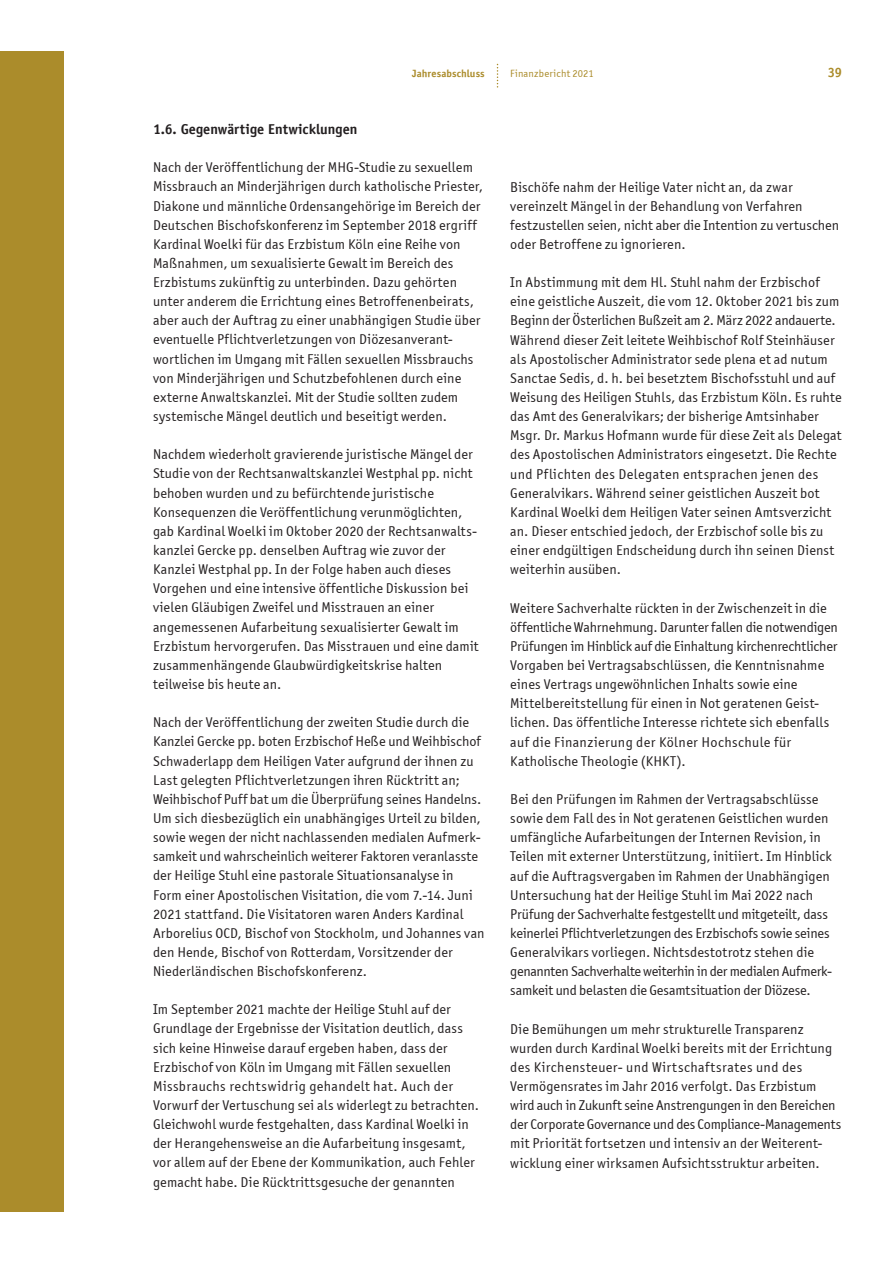
<style>
.page{position:relative;width:893px;height:1263px;background:#fff}
.page>*{position:absolute;margin:0;border:0;box-sizing:border-box;transform-origin:0 0}
.t1{font:14.25px/19.2px "Officina Sans ITCTT Book";letter-spacing:.01em;color:#231f20}
.t2{font:700 14.25px "Officina Sans";color:#231f20}
.t3{font:13.5px "Officina Sans ITCTT Bold";color:#ab8c2b}
.t4{font:10.5px "Officina Sans ITCTT Book";letter-spacing:.02em;color:#ab8c2b}
.t5{font:10.5px "Officina Sans ITCTT Bold";letter-spacing:.01em;color:#ab8c2b}
</style>
<div class="page">
<div style="left:0;top:51px;width:64px;height:1161px;background:#ab8c2b"></div>
<svg style="left:497px;top:64px;width:1px;height:24px"></svg>
<p class="t5" style="left:412px;top:66px;width:74px">Jahresabschluss</p>
<p class="t4" style="left:510px;top:67px;width:85px">Finanzbericht 2021</p>
<p class="t3" style="left:828px;top:64px;width:16px">39</p>
<p class="t2" style="left:153px;top:123px;width:206px">1.6. Gegenwärtige Entwicklungen</p>
<p class="t1" style="left:153px;top:158px;width:332px">Nach der Veröffentlichung der MHG-Studie zu sexuellem Missbrauch an Minderjährigen durch katholische Priester, Diakone und männliche Ordensangehörige im Bereich der Deutschen Bischofskonferenz im September 2018 ergriff Kardinal Woelki für das Erzbistum Köln eine Reihe von Maßnahmen, um sexualisierte Gewalt im Bereich des Erzbistums zukünftig zu unterbinden. Dazu gehörten unter anderem die Errichtung eines Betroffenenbeirats, aber auch der Auftrag zu einer unabhängigen Studie über eventuelle Pflichtverletzungen von Diözesanverant&shy;wortlichen im Umgang mit Fällen sexuellen Missbrauchs von Minderjährigen und Schutzbefohlenen durch eine externe Anwaltskanzlei. Mit der Studie sollten zudem systemische Mängel deutlich und beseitigt werden.</p>
<p class="t1" style="left:153px;top:445px;width:327px">Nachdem wiederholt gravierende juristische Mängel der Studie von der Rechtsanwaltskanzlei Westphal pp. nicht behoben wurden und zu befürchtende juristische Konsequenzen die Veröffentlichung verunmöglichten, gab Kardinal Woelki im Oktober 2020 der Rechtsanwalts&shy;kanzlei Gercke pp. denselben Auftrag wie zuvor der Kanzlei Westphal pp. In der Folge haben auch dieses Vorgehen und eine intensive öffentliche Diskussion bei vielen Gläubigen Zweifel und Misstrauen an einer angemessenen Aufarbeitung sexualisierter Gewalt im Erzbistum hervorgerufen. Das Misstrauen und eine damit zusammenhängende Glaubwürdigkeitskrise halten teilweise bis heute an.</p>
<p class="t1" style="left:153px;top:713px;width:333px">Nach der Veröffentlichung der zweiten Studie durch die Kanzlei Gercke pp. boten Erzbischof Heße und Weihbischof Schwaderlapp dem Heiligen Vater aufgrund der ihnen zu Last gelegten Pflichtverletzungen ihren Rücktritt an; Weihbischof Puff bat um die Überprüfung seines Handelns.<br>Um sich diesbezüglich ein unabhängiges Urteil zu bilden, sowie wegen der nicht nachlassenden medialen Aufmerk&shy;samkeit und wahrscheinlich weiterer Faktoren veranlasste der Heilige Stuhl eine pastorale Situationsanalyse in Form einer Apostolischen Visitation, die vom 7.-14. Juni 2021 stattfand. Die Visitatoren waren Anders Kardinal Arborelius OCD, Bischof von Stockholm, und Johannes van den Hende, Bischof von Rotterdam, Vorsitzender der Niederländischen Bischofskonferenz.</p>
<p class="t1" style="left:153px;top:1000px;width:328px">Im September 2021 machte der Heilige Stuhl auf der Grundlage der Ergebnisse der Visitation deutlich, dass sich keine Hinweise darauf ergeben haben, dass der Erzbischof von Köln im Umgang mit Fällen sexuellen Missbrauchs rechtswidrig gehandelt hat. Auch der Vorwurf der Vertuschung sei als widerlegt zu betrachten.<br>Gleichwohl wurde festgehalten, dass Kardinal Woelki in der Herangehensweise an die Aufarbeitung insgesamt, vor allem auf der Ebene der Kommunikation, auch Fehler gemacht habe. Die Rücktrittsgesuche der genannten</p>
<p class="t1" style="left:510px;top:177px;width:330px">Bischöfe nahm der Heilige Vater nicht an, da zwar vereinzelt Mängel in der Behandlung von Verfahren festzustellen seien, nicht aber die Intention zu vertuschen oder Betroffene zu ignorieren.</p>
<p class="t1" style="left:510px;top:273px;width:333px">In Abstimmung mit dem Hl. Stuhl nahm der Erzbischof eine geistliche Auszeit, die vom 12. Oktober 2021 bis zum Beginn der Österlichen Bußzeit am 2. März 2022 andauerte.<br>Während dieser Zeit leitete Weihbischof Rolf Steinhäuser als Apostolischer Administrator sede plena et ad nutum Sanctae Sedis, d. h. bei besetztem Bischofsstuhl und auf Weisung des Heiligen Stuhls, das Erzbistum Köln. Es ruhte das Amt des Generalvikars; der bisherige Amtsinhaber Msgr. Dr. Markus Hofmann wurde für diese Zeit als Delegat des Apostolischen Administrators eingesetzt. Die Rechte und Pflichten des Delegaten entsprachen jenen des Generalvikars. Während seiner geistlichen Auszeit bot Kardinal Woelki dem Heiligen Vater seinen Amtsverzicht an. Dieser entschied jedoch, der Erzbischof solle bis zu einer endgültigen Endscheidung durch ihn seinen Dienst weiterhin ausüben.</p>
<p class="t1" style="left:510px;top:598px;width:329px">Weitere Sachverhalte rückten in der Zwischenzeit in die öffentliche Wahrnehmung. Darunter fallen die notwendigen Prüfungen im Hinblick auf die Einhaltung kirchenrechtlicher Vorgaben bei Vertragsabschlüssen, die Kenntnisnahme eines Vertrags ungewöhnlichen Inhalts sowie eine Mittelbereitstellung für einen in Not geratenen Geist&shy;lichen. Das öffentliche Interesse richtete sich ebenfalls auf die Finanzierung der Kölner Hochschule für Katholische Theologie (KHKT).</p>
<p class="t1" style="left:510px;top:789px;width:323px">Bei den Prüfungen im Rahmen der Vertragsabschlüsse sowie dem Fall des in Not geratenen Geistlichen wurden umfängliche Aufarbeitungen der Internen Revision, in Teilen mit externer Unterstützung, initiiert. Im Hinblick auf die Auftragsvergaben im Rahmen der Unabhängigen Untersuchung hat der Heilige Stuhl im Mai 2022 nach Prüfung der Sachverhalte festgestellt und mitgeteilt, dass keinerlei Pflichtverletzungen des Erzbischofs sowie seines Generalvikars vorliegen. Nichtsdestotrotz stehen die genannten Sachverhalte weiterhin in der medialen Aufmerk&shy;samkeit und belasten die Gesamtsituation der Diözese.</p>
<p class="t1" style="left:510px;top:1019px;width:333px">Die Bemühungen um mehr strukturelle Transparenz wurden durch Kardinal Woelki bereits mit der Errichtung des Kirchensteuer- und Wirtschaftsrates und des Vermögensrates im Jahr 2016 verfolgt. Das Erzbistum wird auch in Zukunft seine Anstrengungen in den Bereichen der Corporate Governance und des Compliance-Managements mit Priorität fortsetzen und intensiv an der Weiterent&shy;wicklung einer wirksamen Aufsichtsstruktur arbeiten.</p>
</div>
